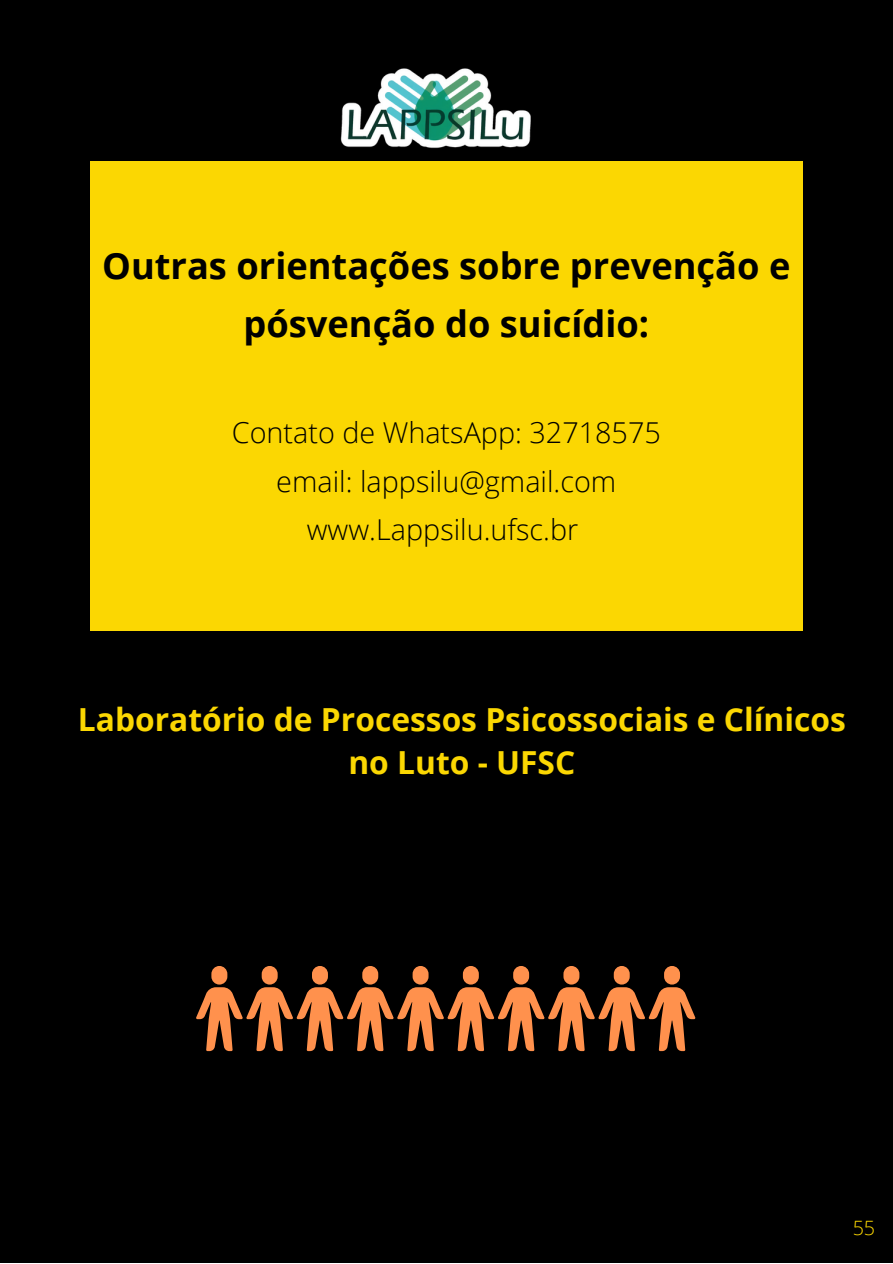
<style>
.page{position:relative;width:893px;height:1264px;background:#fff}
.page>*{position:absolute;margin:0;border:0;box-sizing:border-box;transform-origin:0 0}
.t1{font:700 36.3px/57.3px "Open Sans";color:#000;text-align:center}
.t2{font:700 31.8px/43.8px "Open Sans";color:#fbd702;text-align:center}
.t3{font:300 28.8px "Open Sans";color:#000}
.t4{font:300 19.8px "Open Sans";color:#fbd702}
</style>
<div class="page">
<div style="left:0;top:0;width:892px;height:1262px;background:#000"></div>
<div style="left:90px;top:161px;width:712px;height:469px;background:#fbd702"></div>
<img style="left:340px;top:68px;width:191px;height:80px">
<svg style="left:196px;top:966px;width:248px;height:85px"></svg>
<svg style="left:498px;top:966px;width:197px;height:85px"></svg>
<p class="t1" style="left:102px;top:236px;width:689px">Outras orientações sobre prevenção e pósvenção do suicídio:</p>
<p class="t3" style="left:232px;top:412px;width:430px">Contato de WhatsApp: 32718575</p>
<p class="t3" style="left:276px;top:461px;width:341px">email: lappsilu@gmail.com</p>
<p class="t3" style="left:307px;top:509px;width:273px">www.Lappsilu.ufsc.br</p>
<p class="t2" style="left:78px;top:696px;width:769px">Laboratório de Processos Psicossociais e Clínicos no Luto - UFSC</p>
<p class="t4" style="left:852px;top:1213px;width:24px">55</p>
</div>
